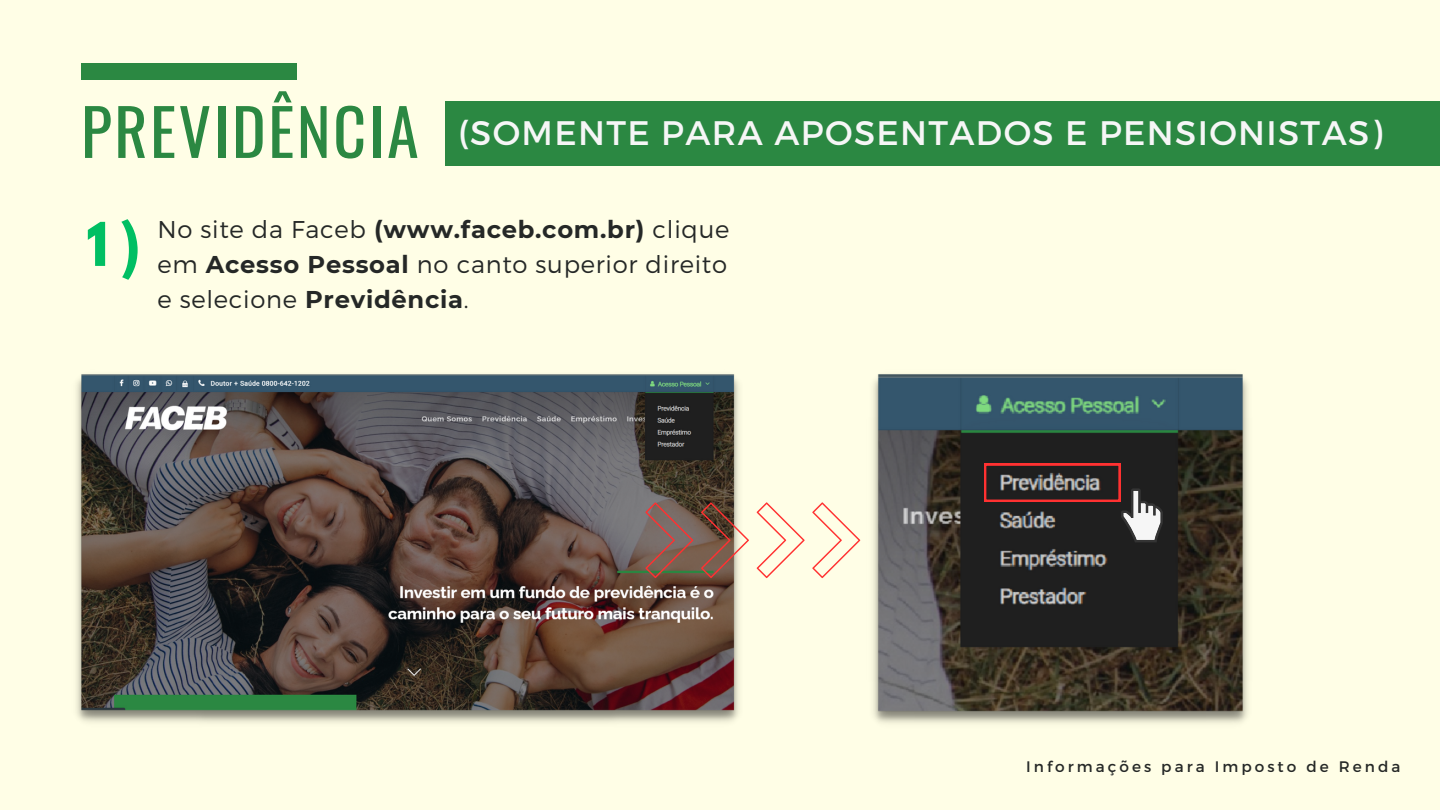
<style>
.page{position:relative;width:1440px;height:810px;background:#fffee6}
.page>*{position:absolute;margin:0;border:0;box-sizing:border-box;transform-origin:0 0}
.t1{font:64px "Oswald";letter-spacing:.04em;color:#2b8842}
.t2{font:700 53.4px "League Spartan";color:#00bf63}
.t3{font:34px "Montserrat";letter-spacing:.04em;color:#f6f6f6}
.t4{font:300 24.2px/35.2px "Montserrat";letter-spacing:.03em;color:#252827;text-align:justify}
.t5{font:15.2px "Montserrat";letter-spacing:.2em;color:#252827}
.s1{font-weight:700}
</style>
<div class="page">
<div style="left:81px;top:63px;width:216px;height:17px;background:#2b8842"></div>
<img style="left:76px;top:374px;width:663px;height:349px">
<img style="left:873px;top:374px;width:375px;height:349px">
<svg style="left:812px;top:502px;width:48px;height:76px"></svg>
<svg style="left:757px;top:502px;width:48px;height:76px"></svg>
<svg style="left:701px;top:502px;width:48px;height:76px"></svg>
<svg style="left:645px;top:502px;width:48px;height:76px;background:#7f6258"></svg>
<svg style="left:984px;top:464px;width:179px;height:78px;background:#473c3c"></svg>
<div style="left:446px;top:102px;width:994px;height:64px;background:#2b8842"></div>
<h1 class="t1" style="left:81px;top:82px;width:339px">PREVIDÊNCIA</h1>
<h3 class="t3" style="left:458px;top:111px;width:926px">(SOMENTE PARA APOSENTADOS E PENSIONISTAS)</h3>
<h2 class="t2" style="left:86px;top:218px;width:56px">1)</h2>
<p class="t4" style="left:157px;top:210px;width:574px">No site da Faceb <span class="s1">(www.faceb.com.br)</span> clique em <span class="s1">Acesso Pessoal</span> no canto superior direito e selecione <span class="s1">Previdência</span>.</p>
<p class="t5" style="left:1026px;top:757px;width:376px">Informações para Imposto de Renda</p>
</div>
